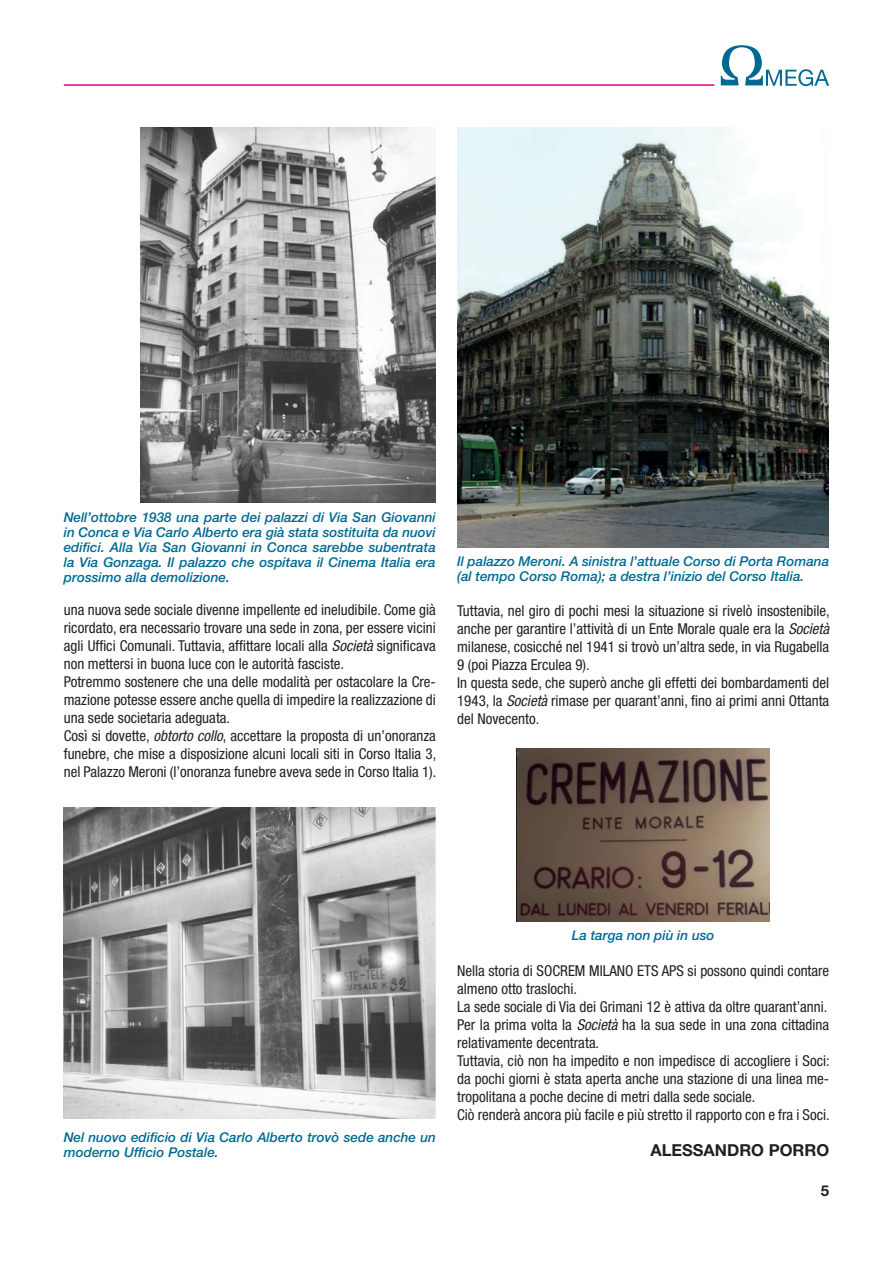
<style>
.page{position:relative;width:893px;height:1263px;background:#fff}
.page>*{position:absolute;margin:0;border:0;box-sizing:border-box;transform-origin:0 0}
.t1{font:700 16.5px "Helvetica Neue LT Std";color:#231f20}
.t2{font:condensed 15px/18px "Helvetica Neue LT Std";color:#231f20}
.t3{font:700 15px "Helvetica Neue LT Std";color:#231f20}
.t4{font:italic 500 13.5px/15px "Helvetica Neue LT Std";color:#006991}
.s1{font-style:italic}
</style>
<div class="page">
<hr style="left:64px;top:84px;width:650px;height:2px;background:#ed0280">
<svg style="left:721px;top:45px;width:108px;height:41px"></svg>
<img style="left:141px;top:128px;width:295px;height:375px">
<img style="left:64px;top:807px;width:372px;height:311px">
<img style="left:457px;top:128px;width:372px;height:420px">
<img style="left:517px;top:748px;width:253px;height:174px">
<p class="t4" style="left:64px;top:510px;width:374px;text-align:justify">Nell’ottobre 1938 una parte dei palazzi di Via San Giovanni in Conca e Via Carlo Alberto era già stata sostituita da nuovi edifici. Alla Via San Giovanni in Conca sarebbe subentrata la Via Gonzaga. Il palazzo che ospitava il Cinema Italia era prossimo alla demolizione.</p>
<p class="t4" style="left:457px;top:553px;width:374px">Il palazzo Meroni. A sinistra l’attuale Corso di Porta Romana (al tempo Corso Roma); a destra l’inizio del Corso Italia.</p>
<p class="t2" style="left:64px;top:601px;width:374px">una nuova sede sociale divenne impellente ed ineludibile. Come già ricordato, era necessario trovare una sede in zona, per essere vicini agli Uffici Comunali. Tuttavia, affittare locali alla <span class="s1">Società</span> significava non mettersi in buona luce con le autorità fasciste.<br>Potremmo sostenere che una delle modalità per ostacolare la Cre&shy;mazione potesse essere anche quella di impedire la realizzazione di una sede societaria adeguata.<br>Così si dovette, <span class="s1">obtorto collo</span>, accettare la proposta di un’onoranza funebre, che mise a disposizione alcuni locali siti in Corso Italia 3, nel Palazzo Meroni (l’onoranza funebre aveva sede in Corso Italia 1).</p>
<p class="t2" style="left:457px;top:601px;width:374px">Tuttavia, nel giro di pochi mesi la situazione si rivelò insostenibile, anche per garantire l’attività di un Ente Morale quale era la <span class="s1">Società </span>milanese, cosicché nel 1941 si trovò un’altra sede, in via Rugabella 9 (poi Piazza Erculea 9).<br>In questa sede, che superò anche gli effetti dei bombardamenti del 1943, la <span class="s1">Società</span> rimase per quarant’anni, fino ai primi anni Ottanta del Novecento.</p>
<p class="t4" style="left:64px;top:1129px;width:374px">Nel nuovo edificio di Via Carlo Alberto trovò sede anche un moderno Ufficio Postale.</p>
<p class="t4" style="left:572px;top:927px;width:144px">La targa non più in uso</p>
<p class="t2" style="left:457px;top:961px;width:374px">Nella storia di SOCREM MILANO ETS APS si possono quindi contare almeno otto traslochi.<br>La sede sociale di Via dei Grimani 12 è attiva da oltre quarant’anni.<br>Per la prima volta la <span class="s1">Società</span> ha la sua sede in una zona cittadina relativamente decentrata.<br>Tuttavia, ciò non ha impedito e non impedisce di accogliere i Soci: da pochi giorni è stata aperta anche una stazione di una linea me&shy;tropolitana a poche decine di metri dalla sede sociale.<br>Ciò renderà ancora più facile e più stretto il rapporto con e fra i Soci.</p>
<p class="t1" style="left:650px;top:1139px;width:180px">ALESSANDRO PORRO</p>
<p class="t3" style="left:821px;top:1181px;width:10px">5</p>
</div>
